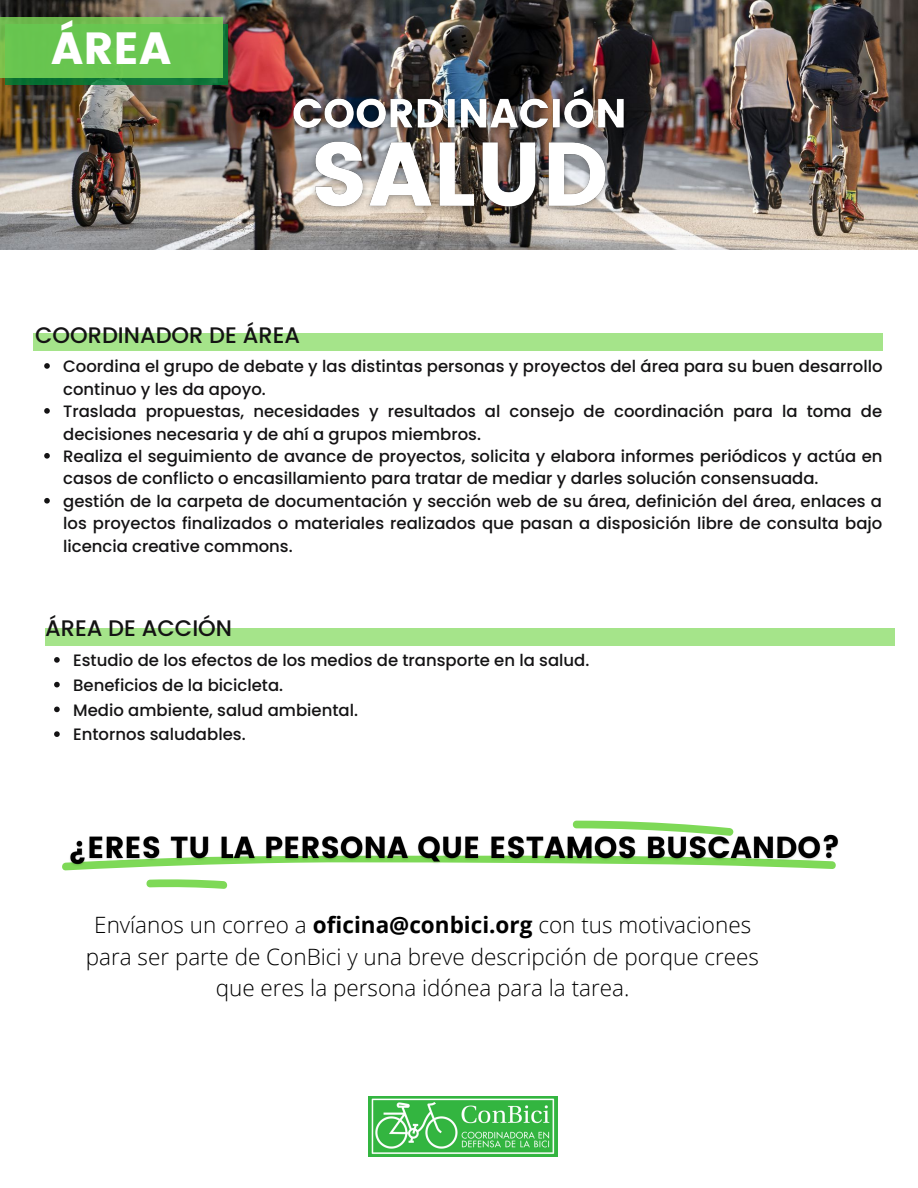
<style>
.page{position:relative;width:918px;height:1188px;background:#fff}
.page>*{position:absolute;margin:0;border:0;box-sizing:border-box;transform-origin:0 0}
.t1{font:45px "Poppins";color:#fff}
.t2{font:300 22.5px/31.5px "Open Sans";color:#000;text-align:center}
.t3{font:500 22.5px "Poppins";color:#141314}
.t4{font:500 16.5px/22.5px "Poppins";color:#141314}
.s1{font-weight:700}
</style>
<div class="page">
<img style="left:0;top:0;width:918px;height:249px">
<div style="left:33px;top:333px;width:850px;height:18px;background:#a5e48a"></div>
<div style="left:45px;top:628px;width:849px;height:18px;background:#a5e48a"></div>
<img style="left:281px;top:73px;width:356px;height:177px">
<svg style="left:44px;top:363px;width:6px;height:6px"></svg>
<svg style="left:44px;top:408px;width:6px;height:6px"></svg>
<svg style="left:44px;top:453px;width:6px;height:6px"></svg>
<svg style="left:44px;top:498px;width:6px;height:6px"></svg>
<svg style="left:54px;top:657px;width:6px;height:6px"></svg>
<svg style="left:54px;top:682px;width:6px;height:5px"></svg>
<svg style="left:54px;top:707px;width:6px;height:5px"></svg>
<svg style="left:54px;top:731px;width:6px;height:6px"></svg>
<svg style="left:5px;top:24px;width:222px;height:61px;background:#0f7538"></svg>
<svg style="left:0;top:17px;width:223px;height:61px;background:#6ac450"></svg>
<svg style="left:62px;top:863px;width:166px;height:26px"></svg>
<img style="left:64px;top:821px;width:775px;height:59px">
<img style="left:368px;top:1096px;width:189px;height:61px">
<p class="t1" style="left:51px;top:22px;width:121px">ÁREA</p>
<p class="t3" style="left:35px;top:319px;width:266px">COORDINADOR DE ÁREA</p>
<p class="t4" style="left:63px;top:355px;width:821px">Coordina el grupo de debate y las distintas personas y proyectos del área para su buen desarrollo continuo y les da apoyo.</p>
<p class="t4" style="left:63px;top:400px;width:821px">Traslada propuestas, necesidades y resultados al consejo de coordinación para la toma de decisiones necesaria y de ahí a grupos miembros.</p>
<p class="t4" style="left:63px;top:445px;width:821px">Realiza el seguimiento de avance de proyectos, solicita y elabora informes periódicos y actúa en casos de conflicto o encasillamiento para tratar de mediar y darles solución consensuada.</p>
<p class="t4" style="left:63px;top:490px;width:821px;text-align:justify">gestión de la carpeta de documentación y sección web de su área, definición del área, enlaces a los proyectos finalizados o materiales realizados que pasan a disposición libre de consulta bajo licencia creative commons.</p>
<p class="t3" style="left:45px;top:612px;width:189px">ÁREA DE ACCIÓN</p>
<p class="t4" style="left:73px;top:649px;width:518px">Estudio de los efectos de los medios de transporte en la salud.</p>
<p class="t4" style="left:73px;top:674px;width:212px">Beneficios de la bicicleta.</p>
<p class="t4" style="left:73px;top:699px;width:286px">Medio ambiente, salud ambiental.</p>
<p class="t4" style="left:73px;top:723px;width:174px">Entornos saludables.</p>
<p class="t2" style="left:86px;top:909px;width:675px">Envíanos un correo a <span class="s1">oficina@conbici.org</span> con tus motivaciones para ser parte de ConBici y una breve descripción de porque crees que eres la persona idónea para la tarea.</p>
</div>
